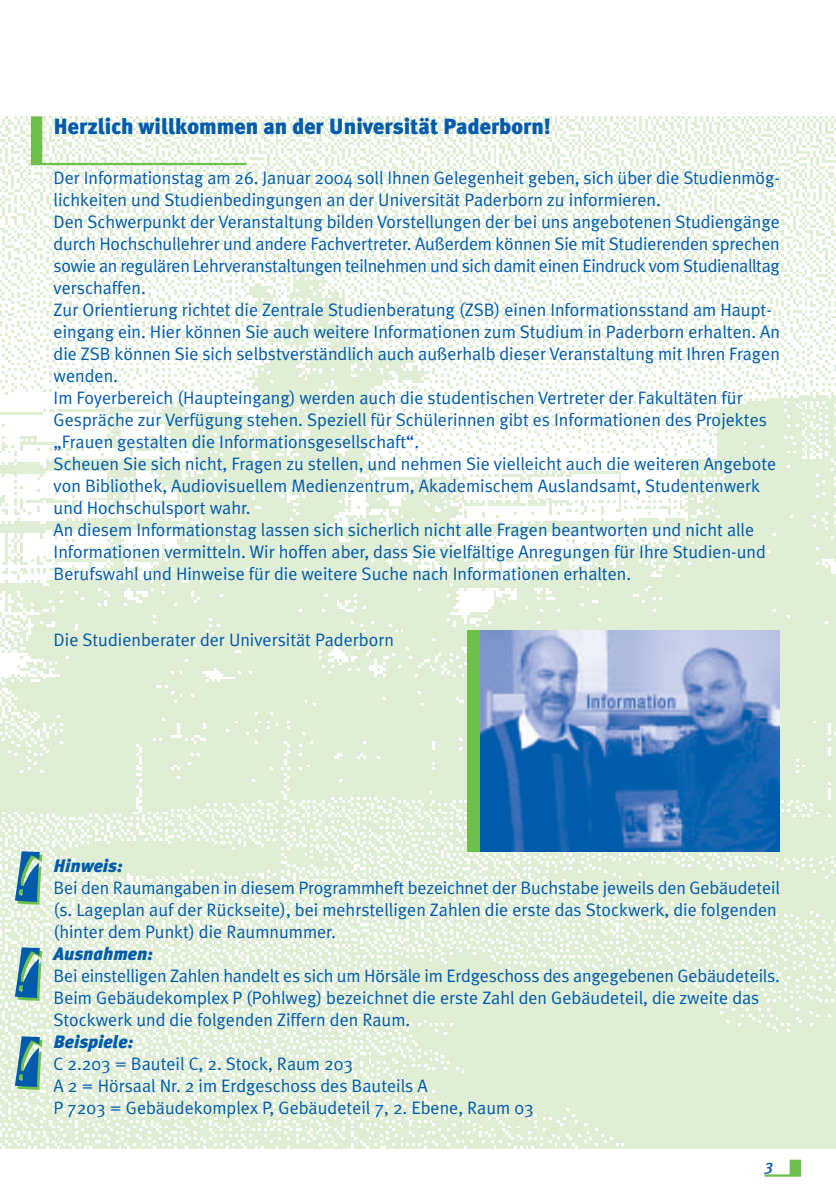
<style>
.page{position:relative;width:836px;height:1197px;background:#fff}
.page>*{position:absolute;margin:0;border:0;box-sizing:border-box;transform-origin:0 0}
.t1{font:900 22px "Meta Plus";color:#005baa}
.t2{font:18px/22px "Meta Plus Normal";color:#005baa}
.t3{font:italic 900 18px "Meta Plus";color:#005baa}
.t4{font:italic 500 16px "Meta Plus";color:#005baa}
</style>
<div class="page">
<img style="left:0;top:116px;width:836px;height:1032px">
<svg style="left:31px;top:116px;width:215px;height:49px"></svg>
<svg style="left:764px;top:1159px;width:37px;height:17px"></svg>
<img style="left:480px;top:630px;width:299px;height:221px">
<div style="left:467px;top:630px;width:13px;height:221px;background:#6fbf4c"></div>
<svg style="left:15px;top:851px;width:27px;height:54px"></svg>
<svg style="left:15px;top:947px;width:27px;height:54px"></svg>
<svg style="left:15px;top:1036px;width:27px;height:54px"></svg>
<p class="t1" style="left:54px;top:118px;width:499px">Herzlich willkommen an der Universität Paderborn!</p>
<p class="t2" style="left:54px;top:168px;width:728px">Der Informationstag am 26. Januar 2004 soll Ihnen Gelegenheit geben, sich über die Studienmög&shy;lichkeiten und Studienbedingungen an der Universität Paderborn zu informieren.<br>Den Schwerpunkt der Veranstaltung bilden Vorstellungen der bei uns angebotenen Studiengänge durch Hochschullehrer und andere Fachvertreter. Außerdem können Sie mit Studierenden sprechen sowie an regulären Lehrveranstaltungen teilnehmen und sich damit einen Eindruck vom Studienalltag verschaffen.<br>Zur Orientierung richtet die Zentrale Studienberatung (ZSB) einen Informationsstand am Haupt&shy;eingang ein. Hier können Sie auch weitere Informationen zum Studium in Paderborn erhalten. An die ZSB können Sie sich selbstverständlich auch außerhalb dieser Veranstaltung mit Ihren Fragen wenden.<br>Im Foyerbereich (Haupteingang) werden auch die studentischen Vertreter der Fakultäten für Gespräche zur Verfügung stehen. Speziell für Schülerinnen gibt es Informationen des Projektes „Frauen gestalten die Informationsgesellschaft“.<br>Scheuen Sie sich nicht, Fragen zu stellen, und nehmen Sie vielleicht auch die weiteren Angebote von Bibliothek, Audiovisuellem Medienzentrum, Akademischem Auslandsamt, Studentenwerk und Hochschulsport wahr.<br>An diesem Informationstag lassen sich sicherlich nicht alle Fragen beantworten und nicht alle Informationen vermitteln. Wir hoffen aber, dass Sie vielfältige Anregungen für Ihre Studien-und Berufswahl und Hinweise für die weitere Suche nach Informationen erhalten.</p>
<p class="t2" style="left:54px;top:630px;width:342px">Die Studienberater der Universität Paderborn</p>
<p class="t3" style="left:54px;top:858px;width:70px">Hinweis:</p>
<p class="t2" style="left:54px;top:878px;width:727px">Bei den Raumangaben in diesem Programmheft bezeichnet der Buchstabe jeweils den Gebäudeteil (s. Lageplan auf der Rückseite), bei mehrstelligen Zahlen die erste das Stockwerk, die folgenden (hinter dem Punkt) die Raumnummer.</p>
<p class="t3" style="left:54px;top:946px;width:101px">Ausnahmen:</p>
<p class="t2" style="left:54px;top:966px;width:728px">Bei einstelligen Zahlen handelt es sich um Hörsäle im Erdgeschoss des angegebenen Gebäudeteils.<br>Beim Gebäudekomplex P (Pohlweg) bezeichnet die erste Zahl den Gebäudeteil, die zweite das<br>Stockwerk und die folgenden Ziffern den Raum.</p>
<p class="t3" style="left:54px;top:1034px;width:81px">Beispiele:</p>
<p class="t2" style="left:54px;top:1054px;width:481px">C 2.203 = Bauteil C, 2. Stock, Raum 203<br>A 2 = Hörsaal Nr. 2 im Erdgeschoss des Bauteils A<br>P 7203 = Gebäudekomplex P, Gebäudeteil 7, 2. Ebene, Raum 03</p>
<p class="t4" style="left:765px;top:1160px;width:10px">3</p>
</div>
